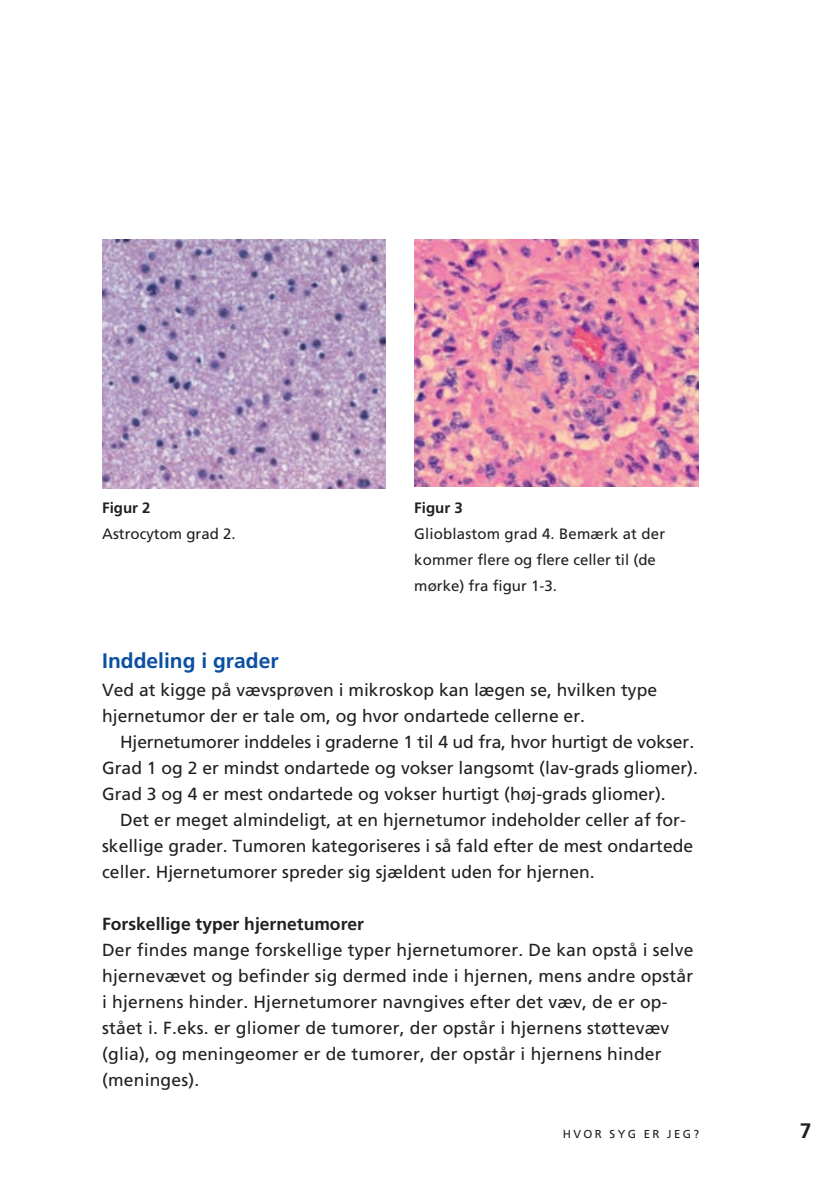
<style>
.page{position:relative;width:840px;height:1191px;background:#fff}
.page>*{position:absolute;margin:0;border:0;box-sizing:border-box;transform-origin:0 0}
.t1{font:700 21px "Frutiger LT Std";color:#0a4fa2}
.t2{font:700 21px "Frutiger LT Std";color:#231f20}
.t3{font:17.6px/26px "Frutiger LT Std";color:#231f20}
.t4{font:700 17.6px "Frutiger LT Std";color:#231f20}
.t5{font:15px/26px "Frutiger LT Std";color:#231f20}
.t6{font:700 15px "Frutiger LT Std";color:#231f20}
.t7{font:11.6px "Frutiger LT Std";letter-spacing:.2em;color:#231f20}
</style>
<div class="page">
<img style="left:102px;top:239px;width:284px;height:249px">
<img style="left:414px;top:239px;width:283px;height:247px">
<p class="t6" style="left:102px;top:499px;width:50px">Figur 2</p>
<p class="t5" style="left:102px;top:521px;width:135px">Astrocytom grad 2.</p>
<p class="t6" style="left:414px;top:499px;width:50px">Figur 3</p>
<p class="t5" style="left:414px;top:521px;width:252px">Glioblastom grad 4. Bemærk at der kommer flere og flere celler til (de mørke) fra figur 1-3.</p>
<p class="t1" style="left:102px;top:648px;width:178px">Inddeling i grader</p>
<p class="t3" style="left:102px;top:677px;width:556px">Ved at kigge på vævsprøven i mikroskop kan lægen se, hvilken type hjernetumor der er tale om, og hvor ondartede cellerne er.</p>
<p class="t3" style="left:102px;top:729px;width:597px;text-indent:18px">Hjernetumorer inddeles i graderne 1 til 4 ud fra, hvor hurtigt de vokser.<br>Grad 1 og 2 er mindst ondartede og vokser langsomt (lav-grads gliomer).<br>Grad 3 og 4 er mest ondartede og vokser hurtigt (høj-grads gliomer).</p>
<p class="t3" style="left:102px;top:807px;width:592px;text-indent:18px">Det er meget almindeligt, at en hjernetumor indeholder celler af for&shy;skellige grader. Tumoren kategoriseres i så fald efter de mest ondartede celler. Hjernetumorer spreder sig sjældent uden for hjernen.</p>
<p class="t4" style="left:102px;top:914px;width:263px">Forskellige typer hjernetumorer</p>
<p class="t3" style="left:102px;top:937px;width:592px">Der findes mange forskellige typer hjernetumorer. De kan opstå i selve hjernevævet og befinder sig dermed inde i hjernen, mens andre opstår i hjernens hinder. Hjernetumorer navngives efter det væv, de er op&shy;stået i. F.eks. er gliomer de tumorer, der opstår i hjernens støttevæv (glia), og meningeomer er de tumorer, der opstår i hjernens hinder (meninges).</p>
<p class="t7" style="left:562px;top:1127px;width:138px">HVOR SYG ER JEG?</p>
<p class="t2" style="left:799px;top:1118px;width:13px">7</p>
</div>
